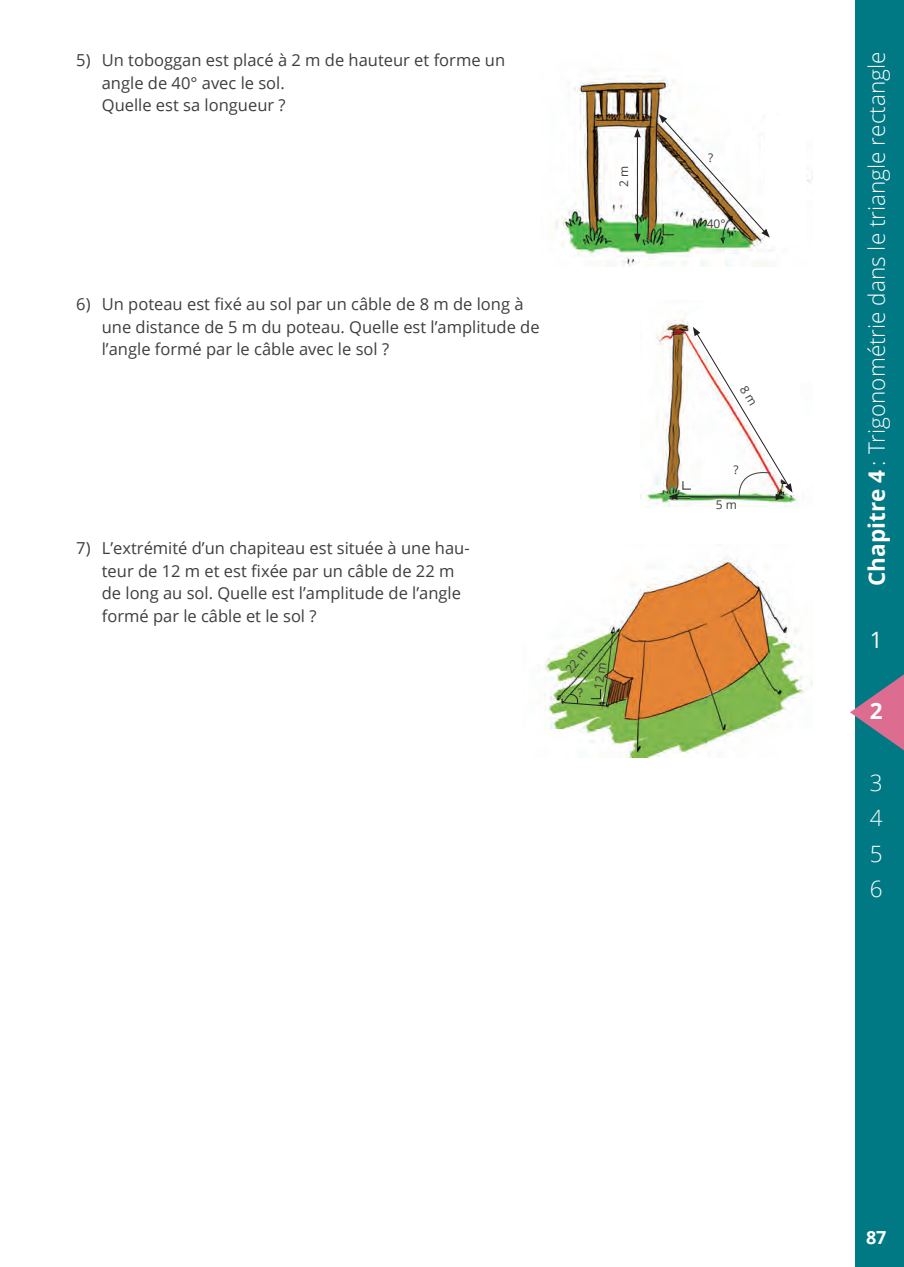
<style>
.page{position:relative;width:904px;height:1267px;background:#fff}
.page>*{position:absolute;margin:0;border:0;box-sizing:border-box;transform-origin:0 0}
.t1{font:300 22.5px/35.5px "Open Sans";color:#fff;text-align:justify}
.t2{font:22.5px "Open Sans";color:#fff}
.t3{font:700 22.5px "Open Sans";color:#fff}
.t4{font:700 18px "Open Sans";color:#fff}
.t5{font:16.5px/22.5px "Open Sans";color:#3e3e3f}
.t6{font:12px "Open Sans";color:#3e3e3f}
.s1{font-weight:700}
</style>
<div class="page">
<img style="left:554px;top:75px;width:257px;height:191px">
<hr style="left:637px;top:135px;width:1px;height:101px;background:#231f20">
<svg style="left:634px;top:128px;width:6px;height:9px"></svg>
<svg style="left:634px;top:234px;width:6px;height:9px"></svg>
<div style="left:764px;top:115px;width:41px;height:130px;background:#fff"></div>
<img style="left:640px;top:320px;width:156px;height:187px">
<img style="left:544px;top:555px;width:268px;height:202px">
<svg style="left:658px;top:114px;width:111px;height:123px"></svg>
<div style="left:854px;top:0;width:49px;height:1266px;background:#007984"></div>
<svg style="left:850px;top:664px;width:53px;height:96px"></svg>
<svg style="left:896px;top:1261px;width:8px;height:6px"></svg>
<svg style="left:562px;top:648px;width:46px;height:58px;background:#80ae58"></svg>
<svg style="left:668px;top:318px;width:128px;height:182px"></svg>
<p class="t5" style="left:102px;top:48px;width:405px;text-indent:-26px">5) Un toboggan est placé à 2 m de hauteur et forme un angle de 40° avec le sol.<br>Quelle est sa longueur ?</p>
<p class="t5" style="left:102px;top:292px;width:439px;text-indent:-26px">6) Un poteau est fixé au sol par un câble de 8 m de long à une distance de 5 m du poteau. Quelle est l’amplitude de l’angle formé par le câble avec le sol ?</p>
<p class="t6" style="left:615px;top:187px;width:23px;rotate:-90deg">2 m</p>
<p class="t5" style="left:102px;top:536px;width:369px;text-indent:-26px">7) L’extrémité d’un chapiteau est située à une hau&shy;teur de 12 m et est fixée par un câble de 22 m de long au sol. Quelle est l’amplitude de l’angle formé par le câble et le sol ?</p>
<p class="t6" style="left:577px;top:684px;width:7px">?</p>
<p class="t6" style="left:708px;top:150px;width:7px">?</p>
<p class="t6" style="left:706px;top:216px;width:20px">40°</p>
<p class="t6" style="left:733px;top:461px;width:7px">?</p>
<p class="t6" style="left:715px;top:497px;width:23px">5 m</p>
<h1 class="t1" style="left:858px;top:586px;width:535px;rotate:-90deg"><span class="s1">Chapitre 4</span> : Trigonométrie dans le triangle rectangle</h1>
<h1 class="t2" style="left:869px;top:624px;width:14px">1</h1>
<h1 class="t3" style="left:869px;top:695px;width:14px">2</h1>
<h1 class="t1" style="left:869px;top:763px;width:14px">3<br>4<br>5<br>6</h1>
<p class="t4" style="left:865px;top:1224px;width:22px">87</p>
</div>
